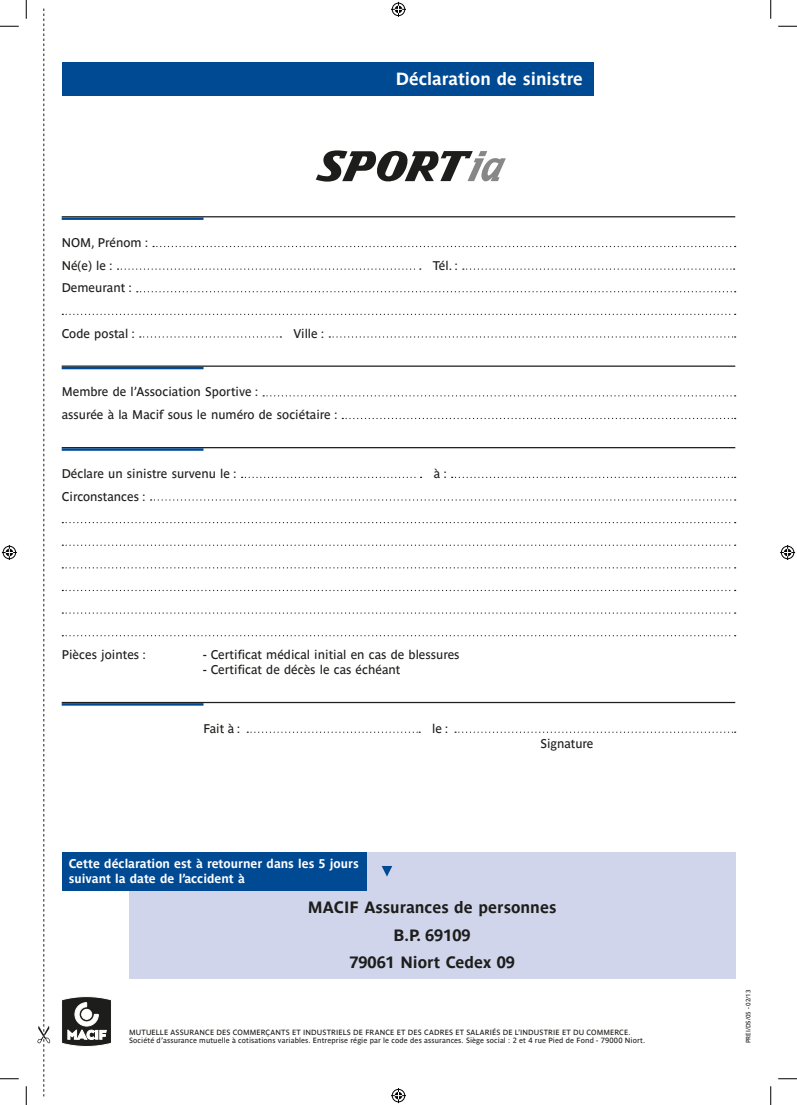
<style>
.page{position:relative;width:797px;height:1105px;background:#fff}
.page>*{position:absolute;margin:0;border:0;box-sizing:border-box;transform-origin:0 0}
.t1{font:700 17.5px "Parisine Ptf";color:#fff}
.t2{font:700 16.25px/27.5px "Parisine Ptf";color:#1d1d1b;text-align:center}
.t3{font:12.5px/22.6px "Parisine Ptf";color:#1d1d1b}
.t4{font:700 12.5px/15px "Parisine Ptf";color:#fff}
.t5{font:7.5px/8.8px "Parisine Ptf";letter-spacing:.015em;color:#1d1d1b}
.t6{font:6.25px "Parisine Ptf";color:#1d1d1b}
</style>
<div class="page">
<svg style="left:62px;top:996px;width:49px;height:50px"></svg>
<div style="left:62px;top:62px;width:531px;height:33px;background:#004a94"></div>
<svg style="left:316px;top:150px;width:190px;height:32px"></svg>
<hr style="left:62px;top:216px;width:673px;height:1px;background:#1d1d1b">
<hr style="left:62px;top:217px;width:141px;height:3px;background:#004a94">
<hr style="left:62px;top:365px;width:673px;height:2px;background:#1d1d1b">
<hr style="left:62px;top:367px;width:141px;height:2px;background:#004a94">
<hr style="left:62px;top:447px;width:673px;height:1px;background:#1d1d1b">
<hr style="left:62px;top:448px;width:141px;height:3px;background:#004a94">
<hr style="left:62px;top:702px;width:673px;height:1px;background:#1d1d1b">
<hr style="left:62px;top:703px;width:141px;height:3px;background:#004a94">
<svg style="left:153px;top:246px;width:582px;height:1px"></svg>
<svg style="left:118px;top:268px;width:303px;height:2px"></svg>
<svg style="left:463px;top:268px;width:271px;height:2px"></svg>
<svg style="left:137px;top:291px;width:598px;height:1px"></svg>
<svg style="left:62px;top:314px;width:673px;height:1px"></svg>
<svg style="left:140px;top:336px;width:141px;height:2px"></svg>
<svg style="left:329px;top:336px;width:406px;height:2px"></svg>
<svg style="left:263px;top:395px;width:472px;height:1px"></svg>
<svg style="left:342px;top:418px;width:393px;height:1px"></svg>
<svg style="left:242px;top:477px;width:179px;height:1px"></svg>
<svg style="left:451px;top:477px;width:284px;height:1px"></svg>
<svg style="left:151px;top:499px;width:584px;height:2px"></svg>
<svg style="left:62px;top:522px;width:673px;height:1px"></svg>
<svg style="left:62px;top:545px;width:673px;height:1px"></svg>
<svg style="left:62px;top:567px;width:673px;height:1px"></svg>
<svg style="left:62px;top:590px;width:673px;height:1px"></svg>
<svg style="left:62px;top:612px;width:673px;height:2px"></svg>
<svg style="left:62px;top:635px;width:673px;height:1px"></svg>
<svg style="left:247px;top:732px;width:173px;height:1px"></svg>
<svg style="left:455px;top:732px;width:280px;height:1px"></svg>
<div style="left:129px;top:852px;width:606px;height:127px;background:#d0d5eb"></div>
<div style="left:62px;top:852px;width:304px;height:38px;background:#004a94"></div>
<svg style="left:381px;top:866px;width:11px;height:11px"></svg>
<svg style="left:37px;top:9px;width:13px;height:1087px"></svg>
<svg style="left:0;top:25px;width:19px;height:2px"></svg>
<svg style="left:778px;top:25px;width:19px;height:2px"></svg>
<svg style="left:0;top:1078px;width:19px;height:1px"></svg>
<svg style="left:778px;top:1078px;width:19px;height:1px"></svg>
<svg style="left:25px;top:0;width:2px;height:19px"></svg>
<svg style="left:25px;top:1086px;width:2px;height:19px"></svg>
<svg style="left:770px;top:0;width:1px;height:19px"></svg>
<svg style="left:770px;top:1086px;width:1px;height:19px"></svg>
<svg style="left:391px;top:2px;width:15px;height:15px"></svg>
<svg style="left:391px;top:1088px;width:15px;height:15px"></svg>
<svg style="left:2px;top:545px;width:15px;height:15px"></svg>
<svg style="left:780px;top:545px;width:15px;height:15px"></svg>
<h1 class="t1" style="left:396px;top:65px;width:188px">Déclaration de sinistre</h1>
<p class="t3" style="left:62px;top:230px;width:88px">NOM, Prénom :<br>Né(e) le :</p>
<p class="t3" style="left:62px;top:275px;width:72px">Demeurant :</p>
<p class="t3" style="left:62px;top:321px;width:75px">Code postal :</p>
<p class="t3" style="left:293px;top:321px;width:32px">Ville :</p>
<p class="t3" style="left:62px;top:380px;width:277px">Membre de l’Association Sportive :<br>assurée à la Macif sous le numéro de sociétaire :</p>
<p class="t3" style="left:433px;top:253px;width:27px">Tél. :</p>
<p class="t3" style="left:62px;top:461px;width:177px">Déclare un sinistre survenu le :</p>
<p class="t3" style="left:433px;top:461px;width:15px">à :</p>
<p class="t3" style="left:62px;top:484px;width:86px">Circonstances :</p>
<p class="t3" style="left:62px;top:642px;width:86px">Pièces jointes :</p>
<p class="t3" style="left:203px;top:642px;width:258px">- Certificat médical initial en cas de blessures</p>
<p class="t3" style="left:203px;top:657px;width:199px">- Certificat de décès le cas échéant</p>
<p class="t3" style="left:203px;top:716px;width:38px">Fait à :</p>
<p class="t3" style="left:432px;top:716px;width:17px">le :</p>
<p class="t4" style="left:69px;top:855px;width:291px">Cette déclaration est à retourner dans les 5 jours suivant la date de l’accident à</p>
<p class="t3" style="left:540px;top:731px;width:55px">Signature</p>
<h2 class="t2" style="left:308px;top:892px;width:250px">MACIF Assurances de personnes<br>B.P. 69109<br>79061 Niort Cedex 09</h2>
<p class="t5" style="left:129px;top:1027px;width:13px">Mutuelle</p>
<p class="t5" style="left:171px;top:1027px;width:11px">Assurance</p>
<p class="t5" style="left:216px;top:1027px;width:6px">des</p>
<p class="t5" style="left:233px;top:1027px;width:12px">Commer</p>
<p class="t5" style="left:265px;top:1027px;width:11px">çants</p>
<p class="t5" style="left:292px;top:1027px;width:19px">et Industriels</p>
<p class="t5" style="left:353px;top:1027px;width:23px">de France</p>
<p class="t5" style="left:397px;top:1027px;width:17px">et des</p>
<p class="t5" style="left:424px;top:1027px;width:6px">cadres</p>
<p class="t5" style="left:455px;top:1027px;width:17px">et salari</p>
<p class="t5" style="left:492px;top:1027px;width:37px">és de l’Industrie</p>
<p class="t5" style="left:562px;top:1027px;width:36px">et du Commerce</p>
<p class="t5" style="left:129px;top:1027px;width:517px;text-indent:499px">.<br>Société d’assurance mutuelle à cotisations variables. Entreprise régie par le code des assurances. Siège social : 2 et 4 rue Pied de Fond - 79000 Niort.</p>
<p class="t6" style="left:743px;top:1043px;width:55px;rotate:-90deg">PREI/DS/05 - 02/13</p>
</div>
